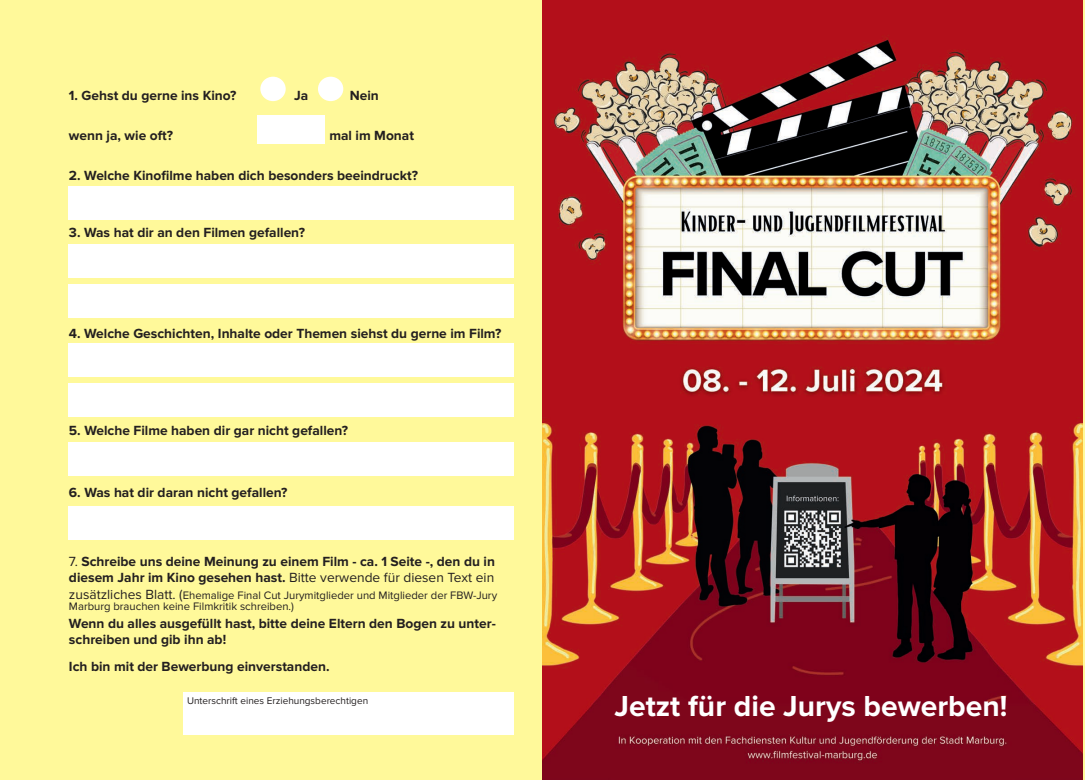
<style>
.page{position:relative;width:1085px;height:780px;background:#fff}
.page>*{position:absolute;margin:0;border:0;box-sizing:border-box;transform-origin:0 0}
.t1{font:700 30px "Proxima Nova";color:#fff}
.t2{font:700 13.75px/16.5px "Proxima Nova";color:#231f20}
.t3{font:11.25px/11.2px "Proxima Nova";color:#231f20}
.t4{font:10px "Proxima Nova";color:#231f20}
.s1{font-weight:400}
.s2{font-size:13.75px}
</style>
<div class="page">
<div style="left:0;top:0;width:1084px;height:780px;background:#fff99a"></div>
<img style="left:542px;top:0;width:540px;height:780px">
<div style="left:68px;top:186px;width:445px;height:34px;background:#fff"></div>
<div style="left:183px;top:692px;width:330px;height:43px;background:#fff"></div>
<div style="left:260px;top:77px;width:25px;height:24px;background:#fff;border-radius:50%"></div>
<div style="left:318px;top:77px;width:25px;height:24px;background:#fff;border-radius:50%"></div>
<div style="left:257px;top:115px;width:67px;height:29px;background:#fff"></div>
<div style="left:68px;top:244px;width:445px;height:34px;background:#fff"></div>
<div style="left:68px;top:284px;width:445px;height:33px;background:#fff"></div>
<div style="left:68px;top:343px;width:445px;height:33px;background:#fff"></div>
<div style="left:68px;top:383px;width:445px;height:33px;background:#fff"></div>
<div style="left:68px;top:442px;width:445px;height:34px;background:#fff"></div>
<div style="left:68px;top:506px;width:445px;height:34px;background:#fff"></div>
<p class="t2" style="left:69px;top:88px;width:169px">1. Gehst du gerne ins Kino?</p>
<p class="t2" style="left:294px;top:88px;width:16px">Ja</p>
<p class="t2" style="left:349px;top:88px;width:31px">Nein</p>
<p class="t2" style="left:69px;top:128px;width:106px">wenn ja, wie oft?</p>
<p class="t2" style="left:329px;top:128px;width:86px">mal im Monat</p>
<p class="t2" style="left:69px;top:168px;width:350px">2. Welche Kinofilme haben dich besonders beeindruckt?</p>
<p class="t2" style="left:69px;top:225px;width:237px">3. Was hat dir an den Filmen gefallen?</p>
<p class="t2" style="left:69px;top:325px;width:434px">4. Welche Geschichten, Inhalte oder Themen siehst du gerne im Film?</p>
<p class="t2" style="left:69px;top:423px;width:280px">5. Welche Filme haben dir gar nicht gefallen?</p>
<p class="t2" style="left:69px;top:485px;width:220px">6. Was hat dir daran nicht gefallen?</p>
<p class="t2" style="left:69px;top:553px;width:427px"><span class="s1">7.</span> Schreibe uns deine Meinung zu einem Film - ca. 1 Seite -, den du in diesem Jahr im Kino gesehen hast. <span class="s1">Bitte verwende für diesen Text ein</span></p>
<p class="t3" style="left:69px;top:589px;width:429px"><span class="s2">zusätzliches Blatt. (</span>Ehemalige Final Cut Jurymitglieder und Mitglieder der FBW-Jury<br>Marburg brauchen keine Filmkritik schreiben.)</p>
<p class="t2" style="left:69px;top:615px;width:428px">Wenn du alles ausgefüllt hast, bitte deine Eltern den Bogen zu unter&shy;schreiben und gib ihn ab!</p>
<p class="t2" style="left:69px;top:658px;width:262px">Ich bin mit der Bewerbung einverstanden.</p>
<p class="t4" style="left:187px;top:695px;width:183px">Unterschrift eines Erziehungsberechtigen</p>
<p class="t1" style="left:614px;top:688px;width:394px">Jetzt für die Jurys bewerben!</p>
</div>
